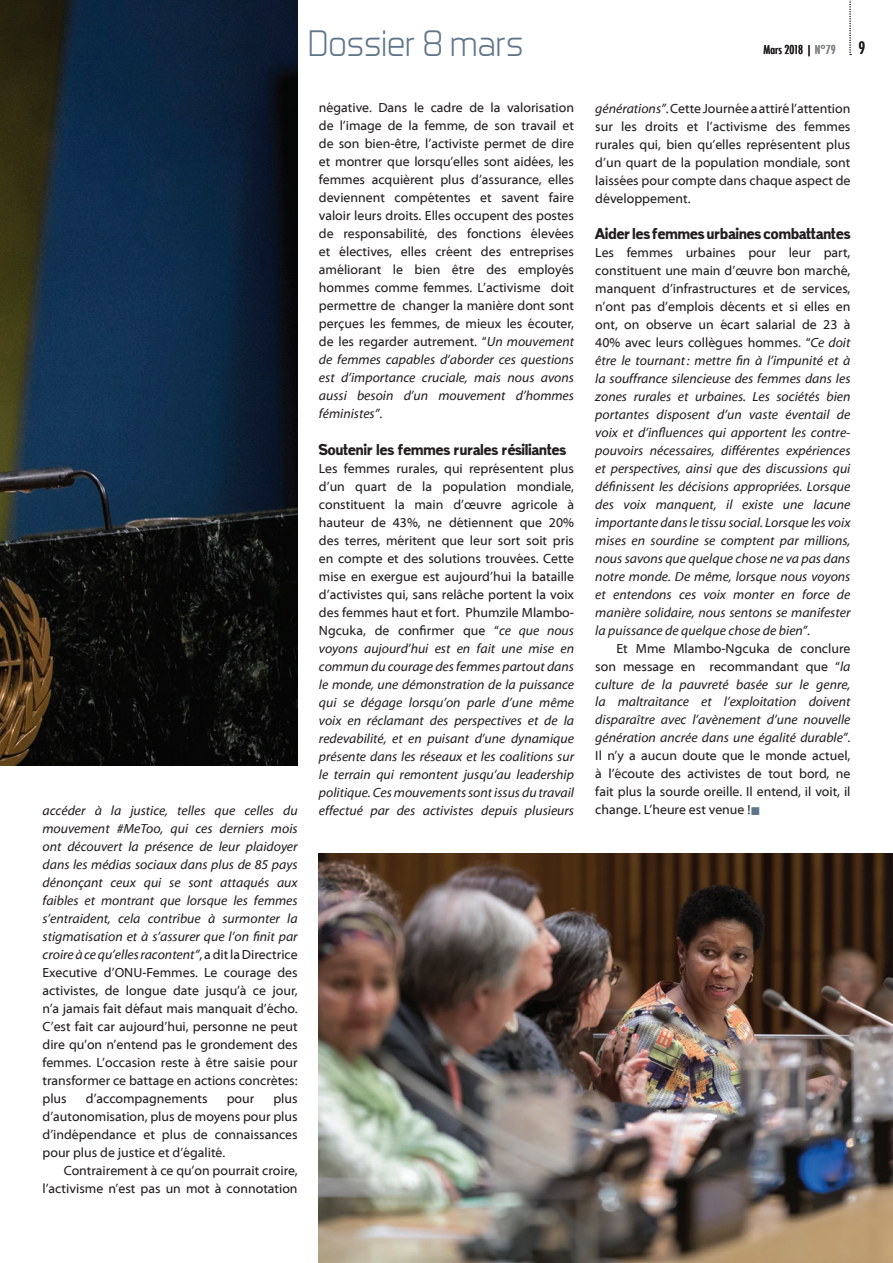
<style>
.page{position:relative;width:893px;height:1263px;background:#fff}
.page>*{position:absolute;margin:0;border:0;box-sizing:border-box;transform-origin:0 0}
.t1{font:300 37.5px "Aero Matics";color:#5f758a}
.t2{font:500 condensed 16.5px "Futura";color:#231f20}
.t3{font:15px "Maximum Impact";color:#231f20}
.t4{font:italic 13.35px/18px "Myriad Web Pro";color:#231f20;text-align:justify}
.t5{font:13.35px/18px "Myriad Web Pro";color:#231f20;text-align:justify}
.t6{font:500 condensed 12px "Futura";color:#231f20}
.s1{font-style:normal}
.s2{font-style:italic}
.s3{color:#808285}
.s4{color:#5f758a}
</style>
<div class="page">
<img style="left:319px;top:853px;width:574px;height:410px">
<svg style="left:849px;top:0;width:2px;height:55px"></svg>
<img style="left:0;top:0;width:298px;height:765px">
<h1 class="t1" style="left:308px;top:21px;width:217px">Dossier 8 mars</h1>
<p class="t4" style="left:43px;top:802px;width:257px">accéder à la justice, telles que celles du mouvement #MeToo, qui ces derniers mois ont découvert la présence de leur plaidoyer dans les médias sociaux dans plus de 85 pays dénonçant ceux qui se sont attaqués aux faibles et montrant que lorsque les femmes s’entraident, cela contribue à surmonter la stigmatisation et à s’assurer que l’on finit par croire à ce qu’elles racontent”<span class="s1">, a dit la Directrice Executive d’ONU-Femmes. Le courage des activistes, de longue date jusqu’à ce jour, n’a jamais fait défaut mais manquait d’écho.<br>C’est fait car aujourd’hui, personne ne peut dire qu’on n’entend pas le grondement des femmes. L’occasion reste à être saisie pour transformer ce battage en actions concrètes: plus</span></p>
<p class="t5" style="left:43px;top:1090px;width:257px;text-indent:231px">plus d’autonomisation, plus de moyens pour plus d’indépendance et plus de connaissances pour plus de justice et d’égalité.</p>
<p class="t5" style="left:43px;top:1162px;width:257px;text-align:right">Contrairement à ce qu’on pourrait croire, l’activisme n’est pas un mot à connotation</p>
<p class="t5" style="left:86px;top:1090px;width:123px">d’accompagnements</p>
<p class="t5" style="left:227px;top:1090px;width:29px">pour</p>
<p class="t5" style="left:319px;top:99px;width:257px">négative. Dans le cadre de la valorisation de l’image de la femme, de son travail et de son bien-être, l’activiste permet de dire et montrer que lorsqu’elles sont aidées, les femmes acquièrent plus d’assurance, elles deviennent compétentes et savent faire valoir leurs droits. Elles occupent des postes de responsabilité, des fonctions élevées et électives, elles créent des entreprises améliorant le bien être des employés hommes comme femmes. L’activisme doit permettre de changer la manière dont sont perçues les femmes, de mieux les écouter, de les regarder autrement. “<span class="s2">Un mouvement de femmes capables d’aborder ces questions est d’importance cruciale, mais nous avons aussi besoin d’un mouvement d’hommes féministes”</span>.</p>
<p class="t3" style="left:319px;top:440px;width:249px">Soutenir les femmes rurales résiliantes</p>
<p class="t4" style="left:319px;top:459px;width:257px"><span class="s1">Les femmes rurales, qui représentent plus d’un quart de la population mondiale, constituent la main d’œuvre agricole à hauteur de 43%, ne détiennent que 20% des terres, méritent que leur sort soit pris en compte et des solutions trouvées. Cette mise en exergue est aujourd’hui la bataille d’activistes qui, sans relâche portent la voix des femmes haut et fort. Phumzile Mlambo-Ngcuka, de confirmer que “</span>ce que nous voyons aujourd’hui est en fait une mise en commun du courage des femmes partout dans le monde, une démonstration de la puissance qui se dégage lorsqu’on parle d’une même voix en réclamant des perspectives et de la redevabilité, et en puisant d’une dynamique présente dans les réseaux et les coalitions sur le terrain qui remontent jusqu’au leadership politique. Ces mouvements sont issus du travail effectué par des activistes depuis plusieurs</p>
<p class="t6" style="left:763px;top:42px;width:74px">Mars 2018 | <span class="s3">N°79</span></p>
<p class="t2" style="left:859px;top:37px;width:8px">9</p>
<p class="t5" style="left:595px;top:99px;width:257px"><span class="s2">générations”</span>. Cette Journée a attiré l’attention sur les droits et l’activisme des femmes rurales qui, bien qu’elles représentent plus d’un quart de la population mondiale, sont laissées pour compte dans chaque aspect de développement.</p>
<p class="t3" style="left:595px;top:224px;width:257px">Aider les femmes urbaines combattantes</p>
<p class="t4" style="left:595px;top:243px;width:257px"><span class="s1">Les femmes urbaines pour leur part, constituent une main d’œuvre bon marché, manquent d’infrastructures et de services, n’ont pas d’emplois décents et si elles en ont, on observe un écart salarial de 23 à 40% avec leurs collègues hommes. “</span>Ce doit être le tournant: mettre fin à l’impunité et à la souffrance silencieuse des femmes dans les zones rurales et urbaines. Les sociétés bien portantes disposent d’un vaste éventail de voix et d’influences qui apportent les contre&shy;pouvoirs nécessaires, différentes expériences et perspectives, ainsi que des discussions qui définissent les décisions appropriées. Lorsque des voix manquent, il existe une lacune importante dans le tissu social. Lorsque les voix mises en sourdine se comptent par millions, nous savons que quelque chose ne va pas dans notre monde. De même, lorsque nous voyons et entendons ces voix monter en force de manière solidaire, nous sentons se manifester la puissance de quelque chose de bien”<span class="s1">.</span></p>
<p class="t5" style="left:595px;top:639px;width:257px;text-indent:21px">Et Mme Mlambo-Ngcuka de conclure son message en recommandant que “<span class="s2">la culture de la pauvreté basée sur le genre, la maltraitance et l’exploitation doivent disparaître avec l’avènement d’une nouvelle génération ancrée dans une égalité durable”</span>.<br>Il n’y a aucun doute que le monde actuel, à l’écoute des activistes de tout bord, ne fait plus la sourde oreille. Il entend, il voit, il change. L’heure est venue !<span class="s4">■</span></p>
</div>
